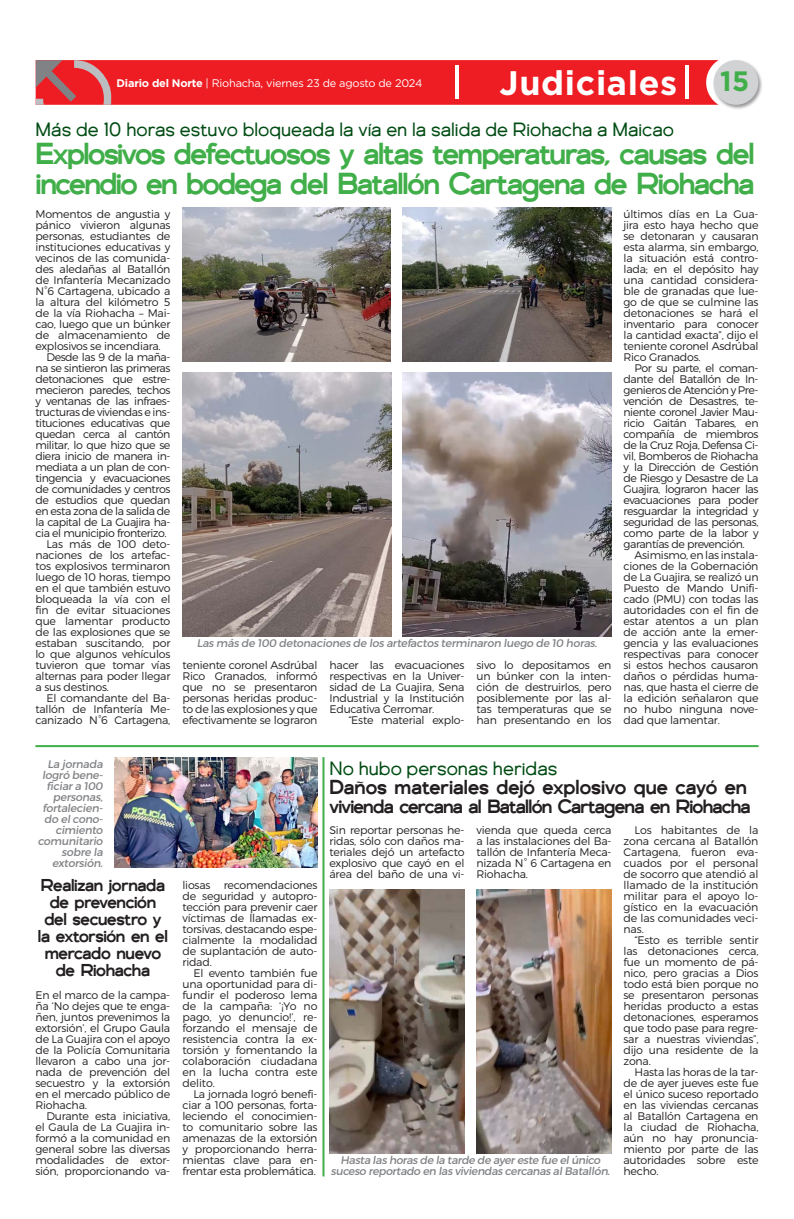
<style>
.page{position:relative;width:794px;height:1219px;background:#fff}
.page>*{position:absolute;margin:0;border:0;box-sizing:border-box;transform-origin:0 0}
.Capitular{font:700 34px "Gotham";letter-spacing:.02em;color:#fff}
.Título_medio_34pt{font:500 30px/30px "Genova";letter-spacing:-.04em;color:#40ae49}
.Capitular-2{font:700 28px "Gotham";color:#40ae49}
.Título_medio_22pt{font:500 20px "Genova";color:#231f20}
.Antetitulo{font:19px "Genova";color:#004c13}
.Título_medio_22pt-2{font:500 19px "Genova";letter-spacing:-.04em;color:#231f20}
.Titulo_Una_Col_22pt{font:500 17px/17px "Genova";letter-spacing:-.02em;color:#231f20;text-align:center}
.Texto{font:11px/11px "Trueno Lt";letter-spacing:-.02em;color:#231f20;text-align:justify}
.Texto_sin_sangrias{font:11px/11px "Trueno Lt";letter-spacing:-.02em;color:#231f20;text-align:justify}
.Pié_de_foto{font:11px/11px "Trueno Rg It";letter-spacing:-.02em;color:#808285;text-align:center}
.Texto-2{font:11px "Gotham";letter-spacing:-.02em;color:#fff}
.s1{font-weight:700}
</style>
<div class="page">
<svg style="left:36px;top:60px;width:676px;height:45px;background:#eb242a"></svg>
<div style="left:712px;top:59px;width:51px;height:51px;background:#231f20;opacity:.45"></div>
<div style="left:713px;top:60px;width:45px;height:45px;background:#d1d2d4;border-radius:50%"></div>
<hr style="left:685px;top:66px;width:3px;height:33px;background:#fff">
<hr style="left:456px;top:66px;width:3px;height:33px;background:#fff">
<img style="left:403px;top:372px;width:208px;height:264px">
<img style="left:182px;top:372px;width:209px;height:264px">
<img style="left:403px;top:207px;width:208px;height:154px">
<img style="left:182px;top:207px;width:209px;height:154px">
<hr style="left:35px;top:745px;width:723px;height:2px;background:#40ae49">
<img style="left:329px;top:889px;width:135px;height:264px">
<img style="left:476px;top:889px;width:135px;height:264px">
<hr style="left:322px;top:757px;width:2px;height:419px;background:#40ae49">
<img style="left:115px;top:757px;width:202px;height:111px">
<p class="Capitular" style="left:499px;top:61px;width:179px">Judiciales</p>
<p class="Texto-2" style="left:117px;top:76px;width:307px"><span class="s1">Diario del Norte</span> | Riohacha, viernes 23 de agosto de 2024</p>
<p class="Capitular-2" style="left:720px;top:62px;width:31px">15</p>
<p class="Antetitulo" style="left:36px;top:119px;width:640px">Más de 10 horas estuvo bloqueada la vía en la salida de Riohacha a Maicao</p>
<p class="Título_medio_34pt" style="left:36px;top:139px;width:720px">Explosivos defectuosos y altas temperaturas, causas del incendio en bodega del Batallón Cartagena de Riohacha</p>
<p class="Texto_sin_sangrias" style="left:35px;top:208px;width:136px">Momentos de angustia y pánico vivieron algunas personas, estudiantes de instituciones educativas y vecinos de las comunida&shy;des aledañas al Batallón de Infantería Mecanizado N°6 Cartagena, ubicado a la altura del kilómetro 5 de la vía Riohacha – Mai&shy;cao, luego que un búnker de almacenamiento de explosivos se incendiara.</p>
<p class="Texto" style="left:35px;top:351px;width:136px;text-indent:11px">Desde las 9 de la maña&shy;na se sintieron las primeras detonaciones que estre&shy;mecieron paredes, techos y ventanas de las infraes&shy;tructuras de viviendas e ins&shy;tituciones educativas que quedan cerca al cantón militar, lo que hizo que se diera inicio de manera in&shy;mediata a un plan de con&shy;tingencia y evacuaciones de comunidades y centros de estudios que quedan en esta zona de la salida de la capital de La Guajira ha&shy;cia el municipio fronterizo.</p>
<p class="Texto" style="left:35px;top:538px;width:136px;text-indent:11px">Las más de 100 deto&shy;naciones de los artefac&shy;tos explosivos terminaron luego de 10 horas, tiempo en el que también estuvo bloqueada la vía con el fin de evitar situaciones que lamentar producto de las explosiones que se estaban suscitando, por lo que algunos vehículos tuvieron que tomar vías alternas para poder llegar a sus destinos.</p>
<p class="Texto" style="left:35px;top:692px;width:136px;text-indent:11px">El comandante del Ba&shy;tallón de Infantería Me&shy;canizado N°6 Cartagena,</p>
<p class="Pié_de_foto" style="left:197px;top:638px;width:402px">Las más de 100 detonaciones de los artefactos terminaron luego de 10 horas.</p>
<p class="Texto" style="left:182px;top:659px;width:136px">teniente coronel Asdrúbal Rico Granados, informó que no se presentaron personas heridas produc&shy;to de las explosiones y que efectivamente se lograron</p>
<p class="Texto" style="left:329px;top:659px;width:136px">hacer las evacuaciones respectivas en la Univer&shy;sidad de La Guajira, Sena Industrial y la Institución Educativa Cerromar.</p>
<p class="Texto" style="left:348px;top:714px;width:118px">“Este material explo-</p>
<p class="Texto" style="left:476px;top:659px;width:136px">sivo lo depositamos en un búnker con la inten&shy;ción de destruirlos, pero posiblemente por las al&shy;tas temperaturas que se han presentando en los</p>
<p class="Texto" style="left:623px;top:208px;width:136px">últimos días en La Gua&shy;jira esto haya hecho que se detonaran y causaran esta alarma, sin embargo, la situación está contro&shy;lada; en el depósito hay una cantidad considera&shy;ble de granadas que lue&shy;go de que se culmine las detonaciones se hará el inventario para conocer la cantidad exacta”, dijo el teniente coronel Asdrúbal Rico Granados.</p>
<p class="Texto" style="left:623px;top:362px;width:136px;text-indent:11px">Por su parte, el coman&shy;dante del Batallón de In&shy;genieros de Atención y Pre&shy;vención de Desastres, te&shy;niente coronel Javier Mau&shy;ricio Gaitán Tabares, en compañía de miembros de la Cruz Roja, Defensa Ci&shy;vil, Bomberos de Riohacha y la Dirección de Gestión de Riesgo y Desastre de La Guajira, lograron hacer las evacuaciones para poder resguardar la integridad y seguridad de las personas, como parte de la labor y garantías de prevención.</p>
<p class="Texto" style="left:623px;top:549px;width:136px;text-indent:11px">Asimismo, en las instala&shy;ciones de la Gobernación de La Guajira, se realizó un Puesto de Mando Unifi&shy;cado (PMU) con todas las autoridades con el fin de estar atentos a un plan de acción ante la emer&shy;gencia y las evaluaciones respectivas para conocer si estos hechos causaron daños o pérdidas huma&shy;nas, que hasta el cierre de la edición señalaron que no hubo ninguna nove&shy;dad que lamentar.</p>
<p class="Pié_de_foto" style="left:38px;top:759px;width:66px;text-align:right">La jornada logró bene&shy;ficiar a 100 personas, fortalecien&shy;do el cono&shy;cimiento comunitario sobre la extorsión.</p>
<p class="Titulo_Una_Col_22pt" style="left:38px;top:877px;width:131px">Realizan jornada de prevención del secuestro y la extorsión en el mercado nuevo de Riohacha</p>
<p class="Texto_sin_sangrias" style="left:35px;top:989px;width:136px">En el marco de la campa&shy;ña ‘No dejes que te enga&shy;ñen, juntos prevenimos la extorsión’, el Grupo Gaula de La Guajira con el apoyo de la Policía Comunitaria llevaron a cabo una jor&shy;nada de prevención del secuestro y la extorsión en el mercado público de Riohacha.</p>
<p class="Texto" style="left:35px;top:1110px;width:136px;text-indent:11px">Durante esta iniciativa, el Gaula de La Guajira in&shy;formó a la comunidad en general sobre las diversas modalidades de extor&shy;sión, proporcionando va-</p>
<p class="Texto" style="left:182px;top:879px;width:136px">liosas recomendaciones de seguridad y autopro&shy;tección para prevenir caer víctimas de llamadas ex&shy;torsivas, destacando espe&shy;cialmente la modalidad de suplantación de auto&shy;ridad.</p>
<p class="Texto" style="left:182px;top:967px;width:136px;text-indent:11px">El evento también fue una oportunidad para di&shy;fundir el poderoso lema de la campaña: ‘¡Yo no pago, yo denuncio!’, re&shy;forzando el mensaje de resistencia contra la ex&shy;torsión y fomentando la colaboración ciudadana en la lucha contra este delito.</p>
<p class="Texto" style="left:182px;top:1088px;width:136px;text-indent:11px">La jornada logró benefi&shy;ciar a 100 personas, forta&shy;leciendo el conocimien&shy;to comunitario sobre las amenazas de la extorsión y proporcionando herra&shy;mientas clave para en&shy;frentar esta problemática.</p>
<p class="Antetitulo" style="left:329px;top:757px;width:229px">No hubo personas heridas</p>
<p class="Título_medio_22pt" style="left:329px;top:775px;width:419px">Daños materiales dejó explosivo que cayó en</p>
<p class="Título_medio_22pt-2" style="left:329px;top:795px;width:423px">vivienda cercana al Batallón Cartagena en Riohacha</p>
<p class="Texto_sin_sangrias" style="left:329px;top:824px;width:136px">Sin reportar personas he&shy;ridas, sólo con daños ma&shy;teriales dejó un artefacto explosivo que cayó en el área del baño de una vi-</p>
<p class="Texto_sin_sangrias" style="left:476px;top:824px;width:136px">vienda que queda cerca a las instalaciones del Ba&shy;tallón de Infantería Meca&shy;nizada N° 6 Cartagena en Riohacha.</p>
<p class="Texto" style="left:623px;top:824px;width:136px;text-indent:11px">Los habitantes de la zona cercana al Batallón Cartagena, fueron eva&shy;cuados por el personal de socorro que atendió al llamado de la institución militar para el apoyo lo&shy;gístico en la evacuación de las comunidades veci&shy;nas.</p>
<p class="Texto" style="left:623px;top:934px;width:136px;text-indent:11px">“Esto es terrible sentir las detonaciones cerca, fue un momento de pá&shy;nico, pero gracias a Dios todo está bien porque no se presentaron personas heridas producto a estas detonaciones, esperamos que todo pase para regre&shy;sar a nuestras viviendas”, dijo una residente de la zona.</p>
<p class="Texto" style="left:623px;top:1066px;width:136px;text-indent:11px">Hasta las horas de la tar&shy;de de ayer jueves este fue el único suceso reportado en las viviendas cercanas al Batallón Cartagena en la ciudad de Riohacha, aún no hay pronuncia&shy;miento por parte de las autoridades sobre este hecho.</p>
<p class="Pié_de_foto" style="left:331px;top:1155px;width:280px">Hasta las horas de la tarde de ayer este fue el único suceso reportado en las viviendas cercanas al Batallón.</p>
</div>
